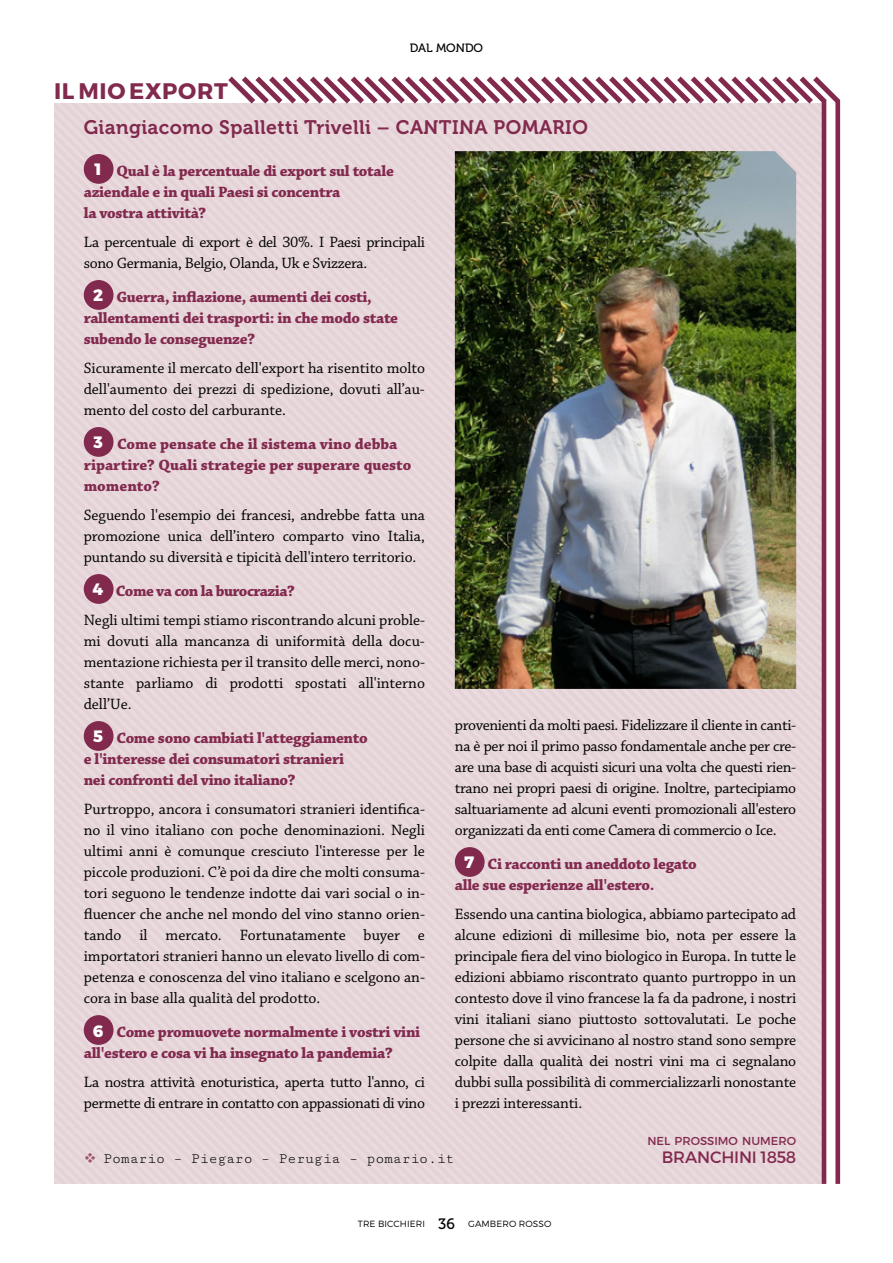
<style>
.page{position:relative;width:893px;height:1263px;background:#fff}
.page>*{position:absolute;margin:0;border:0;box-sizing:border-box;transform-origin:0 0}
.t1{font:700 22.5px "Montserrat";letter-spacing:.03em;color:#82294e}
.t2{font:19.5px "Museo 700";letter-spacing:.02em;color:#82294e}
.t3{font:16.5px "Montserrat";letter-spacing:-.01em;color:#82294e}
.t4{font:15.75px/21px "Chaparral Pro";letter-spacing:-.01em;color:#000;text-align:justify}
.t5{font:700 15.75px/21px "Chaparral Pro";letter-spacing:-.02em;color:#82294e}
.t6{font:700 15.75px/21px "Chaparral Pro";color:#82294e}
.t7{font:15px "Cutive Mono";letter-spacing:-.02em;color:#000}
.t8{font:12px "Museo 500";color:#000}
.t9{font:11.55px "Montserrat";color:#82294e}
.t10{font:300 9px "Montserrat";letter-spacing:.01em;color:#000}
.s1{font-family:"Montserrat";font-weight:800;font-size:16.5px;color:#fff}
.s2{font-weight:700;color:#82294e}
.s3{color:#9f566d}
.s4{font-family:"Museo 500";font-weight:400;font-size:15px}
</style>
<div class="page">
<div style="left:84px;top:154px;width:30px;height:30px;background:#82294e;border-radius:50%"></div>
<div style="left:84px;top:280px;width:30px;height:30px;background:#82294e;border-radius:50%"></div>
<div style="left:84px;top:427px;width:30px;height:30px;background:#82294e;border-radius:50%"></div>
<div style="left:84px;top:574px;width:30px;height:30px;background:#82294e;border-radius:50%"></div>
<div style="left:84px;top:721px;width:30px;height:30px;background:#82294e;border-radius:50%"></div>
<div style="left:84px;top:1015px;width:30px;height:30px;background:#82294e;border-radius:50%"></div>
<div style="left:835px;top:100px;width:5px;height:1084px;background:#82294e"></div>
<hr style="left:822px;top:100px;width:4px;height:1084px;background:#82294e">
<svg style="left:223px;top:76px;width:618px;height:33px"></svg>
<img style="left:455px;top:151px;width:341px;height:538px">
<div style="left:455px;top:847px;width:30px;height:30px;background:#82294e;border-radius:50%"></div>
<p class="t8" style="left:410px;top:41px;width:75px">DAL MONDO</p>
<h1 class="t1" style="left:54px;top:77px;width:175px">IL MIO EXPORT</h1>
<p class="t2" style="left:84px;top:117px;width:506px">Giangiacomo Spalletti Trivelli – CANTINA POMARIO</p>
<p class="t5" style="left:84px;top:161px;width:312px;text-indent:11px"><span class="s1">1</span> Qual è la percentuale di export sul totale aziendale e in quali Paesi si concentra<br>la vostra attività?</p>
<p class="t4" style="left:84px;top:232px;width:343px">La percentuale di export è del 30%. I Paesi principali sono Germania, Belgio, Olanda, Uk e Svizzera.</p>
<p class="t5" style="left:84px;top:287px;width:316px;text-indent:9px"><span class="s1">2</span> Guerra, inflazione, aumenti dei costi, rallentamenti dei trasporti: in che modo state subendo le conseguenze?</p>
<p class="t4" style="left:84px;top:358px;width:343px">Sicuramente il mercato dell'export ha risentito molto dell'aumento dei prezzi di spedizione, dovuti all’au&shy;mento del costo del carburante.</p>
<p class="t6" style="left:84px;top:434px;width:329px;text-indent:10px"><span class="s1">3</span> Come pensate che il sistema vino debba ripartire? Quali strategie per superare questo momento?</p>
<p class="t4" style="left:84px;top:505px;width:343px">Seguendo l'esempio dei francesi, andrebbe fatta una promozione unica dell’intero comparto vino Italia, puntando su diversità e tipicità dell'intero territorio.</p>
<p class="t4" style="left:84px;top:578px;width:343px;line-height:28.5px;text-indent:9px"><span class="s1">4</span> <span class="s2">Come va con la burocrazia?<br></span>Negli ultimi tempi stiamo riscontrando alcuni proble-</p>
<p class="t4" style="left:84px;top:631px;width:343px">mi dovuti alla mancanza di uniformità della docu&shy;mentazione richiesta per il transito delle merci, nono&shy;stante parliamo di prodotti spostati all'interno dell’Ue.</p>
<p class="t5" style="left:84px;top:728px;width:285px;text-indent:9px"><span class="s1">5</span> Come sono cambiati l'atteggiamento e l'interesse dei consumatori stranieri nei confronti del vino italiano?</p>
<p class="t4" style="left:84px;top:799px;width:343px">Purtroppo, ancora i consumatori stranieri identifica&shy;no il vino italiano con poche denominazioni. Negli ultimi anni è comunque cresciuto l'interesse per le piccole produzioni. C’è poi da dire che molti consuma&shy;tori seguono le tendenze indotte dai vari social o in&shy;fluencer che anche nel mondo del vino stanno orien&shy;tando il mercato. Fortunatamente buyer e importatori stranieri hanno un elevato livello di com&shy;petenza e conoscenza del vino italiano e scelgono an&shy;cora in base alla qualità del prodotto.</p>
<p class="t5" style="left:84px;top:1022px;width:338px;text-indent:9px"><span class="s1">6</span> Come promuovete normalmente i vostri vini all'estero e cosa vi ha insegnato la pandemia?</p>
<p class="t4" style="left:84px;top:1072px;width:343px">La nostra attività enoturistica, aperta tutto l'anno, ci permette di entrare in contatto con appassionati di vino</p>
<p class="t4" style="left:455px;top:715px;width:343px">provenienti da molti paesi. Fidelizzare il cliente in canti&shy;na è per noi il primo passo fondamentale anche per cre&shy;are una base di acquisti sicuri una volta che questi rien&shy;trano nei propri paesi di origine. Inoltre, partecipiamo saltuariamente ad alcuni eventi promozionali all'estero organizzati da enti come Camera di commercio o Ice.</p>
<p class="t5" style="left:455px;top:854px;width:243px;text-indent:9px"><span class="s1">7</span> Ci racconti un aneddoto legato alle sue esperienze all'estero.</p>
<p class="t4" style="left:455px;top:904px;width:343px">Essendo una cantina biologica, abbiamo partecipato ad alcune edizioni di millesime bio, nota per essere la principale fiera del vino biologico in Europa. In tutte le edizioni abbiamo riscontrato quanto purtroppo in un contesto dove il vino francese la fa da padrone, i nostri vini italiani siano piuttosto sottovalutati. Le poche persone che si avvicinano al nostro stand sono sempre colpite dalla qualità dei nostri vini ma ci segnalano dubbi sulla possibilità di commercializzarli nonostante i prezzi interessanti.</p>
<p class="t7" style="left:84px;top:1150px;width:372px"><span class="s3">❖</span> Pomario – Piegaro – Perugia – pomario.it</p>
<p class="t10" style="left:358px;top:1218px;width:195px">TRE BICCHIERI <span class="s4">36</span> GAMBERO ROSSO</p>
<p class="t9" style="left:647px;top:1134px;width:150px">NEL PROSSIMO NUMERO</p>
<p class="t3" style="left:662px;top:1147px;width:136px">BRANCHINI 1858</p>
</div>
